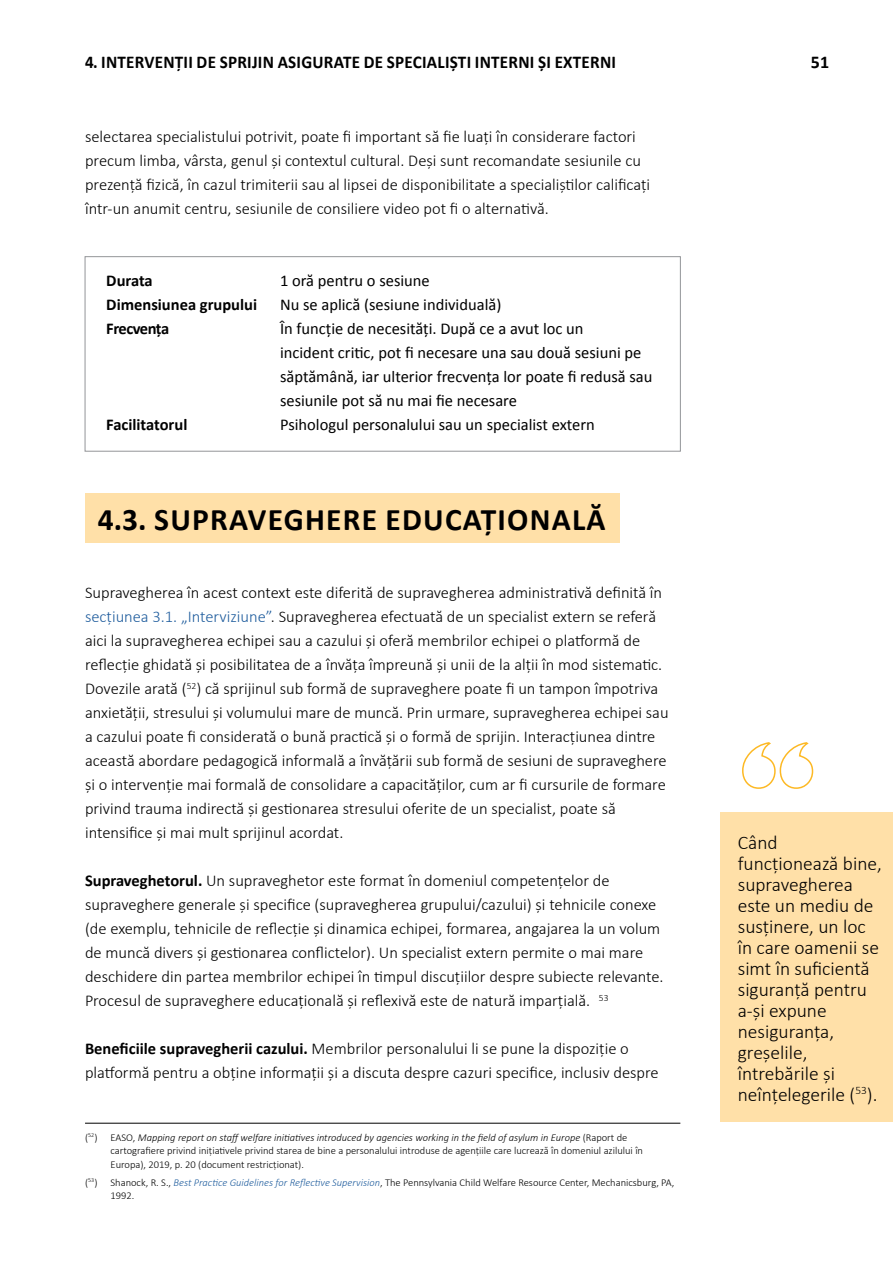
<style>
.page{position:relative;width:893px;height:1263px;background:#fff}
.page>*{position:absolute;margin:0;border:0;box-sizing:border-box;transform-origin:0 0}
.HL2{font:700 31.5px "Calibri";letter-spacing:.04em;color:#000}
.t1{font:300 19.5px/21px "Calibri";color:#000}
.t2{font:700 18px "Calibri";letter-spacing:.015em;color:#000;scale:.95 1}
.t3{font:700 18px "Calibri";letter-spacing:.015em;color:#000}
.text{font:300 16.5px/24px "Calibri";color:#000}
.box{font:16.5px/24px "Calibri";color:#000}
.box-2{font:700 16.5px "Calibri";color:#000}
.box-3{font:700 16.5px "Calibri";letter-spacing:-.035em;color:#000}
.footnote{font:300 10.5px/13.5px "Calibri";color:#000}
.s1{color:#215e9e}
.s2{font-weight:700}
.s3{font-style:italic}
.s4{font-style:italic;color:#215e9e}
</style>
<div class="page">
<div style="left:85px;top:256px;width:596px;height:196px;border:1px solid #939598"></div>
<div style="left:85px;top:493px;width:534px;height:49px;background:#ffe0a8"></div>
<hr style="left:85px;top:1123px;width:595px;height:1px;background:#000">
<svg style="left:742px;top:742px;width:72px;height:47px"></svg>
<div style="left:721px;top:813px;width:172px;height:309px;background:#ffe0a8"></div>
<p class="t2" style="left:85px;top:50px;width:561px">4. INTERVENȚII DE SPRIJIN ASIGURATE DE SPECIALIȘTI INTERNI ȘI EXTERNI</p>
<p class="t3" style="left:811px;top:50px;width:20px">51</p>
<p class="text" style="left:85px;top:124px;width:567px">selectarea specialistului potrivit, poate fi important să fie luați în considerare factori precum limba, vârsta, genul și contextul cultural. Deși sunt recomandate sesiunile cu prezență fizică, în cazul trimiterii sau al lipsei de disponibilitate a specialiștilor calificați într-un anumit centru, sesiunile de consiliere video pot fi o alternativă.</p>
<p class="box-2" style="left:106px;top:270px;width:48px">Durata</p>
<p class="box" style="left:280px;top:269px;width:151px">1 oră pentru o sesiune</p>
<p class="box-2" style="left:106px;top:294px;width:152px">Dimensiunea grupului</p>
<p class="box" style="left:280px;top:293px;width:223px">Nu se aplică (sesiune individuală)</p>
<p class="box-3" style="left:106px;top:318px;width:64px">Frecvența</p>
<p class="box" style="left:280px;top:317px;width:374px">În funcție de necesități. După ce a avut loc un<br>incident critic, pot fi necesare una sau două sesiuni pe săptămână, iar ulterior frecvența lor poate fi redusă sau sesiunile pot să nu mai fie necesare</p>
<p class="box-2" style="left:106px;top:414px;width:83px">Facilitatorul</p>
<p class="box" style="left:280px;top:413px;width:316px">Psihologul personalului sau un specialist extern</p>
<h2 class="HL2" style="left:98px;top:499px;width:509px">4.3. SUPRAVEGHERE EDUCAȚIONALĂ</h2>
<p class="text" style="left:85px;top:580px;width:585px">Supravegherea în acest context este diferită de supravegherea administrativă definită în <span class="s1">secțiunea 3.1. „Interviziune”</span>. Supravegherea efectuată de un specialist extern se referă aici la supravegherea echipei sau a cazului și oferă membrilor echipei o platformă de reflecție ghidată și posibilitatea de a învăța împreună și unii de la alții în mod sistematic.<br>Dovezile arată (<sup>52</sup>) că sprijinul sub formă de supraveghere poate fi un tampon împotriva anxietății, stresului și volumului mare de muncă. Prin urmare, supravegherea echipei sau a cazului poate fi considerată o bună practică și o formă de sprijin. Interacțiunea dintre această abordare pedagogică informală a învățării sub formă de sesiuni de supraveghere și o intervenție mai formală de consolidare a capacităților, cum ar fi cursurile de formare privind trauma indirectă și gestionarea stresului oferite de un specialist, poate să intensifice și mai mult sprijinul acordat.</p>
<p class="text" style="left:85px;top:868px;width:580px"><span class="s2">Supraveghetorul.</span> Un supraveghetor este format în domeniul competențelor de supraveghere generale și specifice (supravegherea grupului/cazului) și tehnicile conexe (de exemplu, tehnicile de reflecție și dinamica echipei, formarea, angajarea la un volum de muncă divers și gestionarea conflictelor). Un specialist extern permite o mai mare deschidere din partea membrilor echipei în timpul discuțiilor despre subiecte relevante.<br>Procesul de supraveghere educațională și reflexivă este de natură imparțială. <sup>53</sup></p>
<p class="text" style="left:85px;top:1036px;width:575px"><span class="s2">Beneficiile supravegherii cazului.</span> Membrilor personalului li se pune la dispoziție o platformă pentru a obține informații și a discuta despre cazuri specifice, inclusiv despre</p>
<p class="footnote" style="left:111px;top:1130px;width:534px;text-indent:-26px">(<sup>52</sup>) EASO, <span class="s3">Mapping report on staff welfare initiatives introduced by agencies working in the field of asylum in Europe</span> (Raport de cartografiere privind inițiativele privind starea de bine a personalului introduse de agențiile care lucrează în domeniul azilului în<br>Europa), 2019, p. 20 (document restricționat).</p>
<p class="footnote" style="left:111px;top:1175px;width:565px;text-indent:-26px">(<sup>53</sup>) Shanock, R. S., <span class="s4">Best Practice Guidelines for Reflective Supervision</span>, The Pennsylvania Child Welfare Resource Center, Mechanicsburg, PA,<br>1992.</p>
<p class="t1" style="left:738px;top:832px;width:146px">Când funcționează bine, supravegherea este un mediu de susținere, un loc în care oamenii se simt în suficientă siguranță pentru a-și expune nesiguranța, greșelile, întrebările și neînțelegerile (<sup>53</sup>).</p>
</div>
